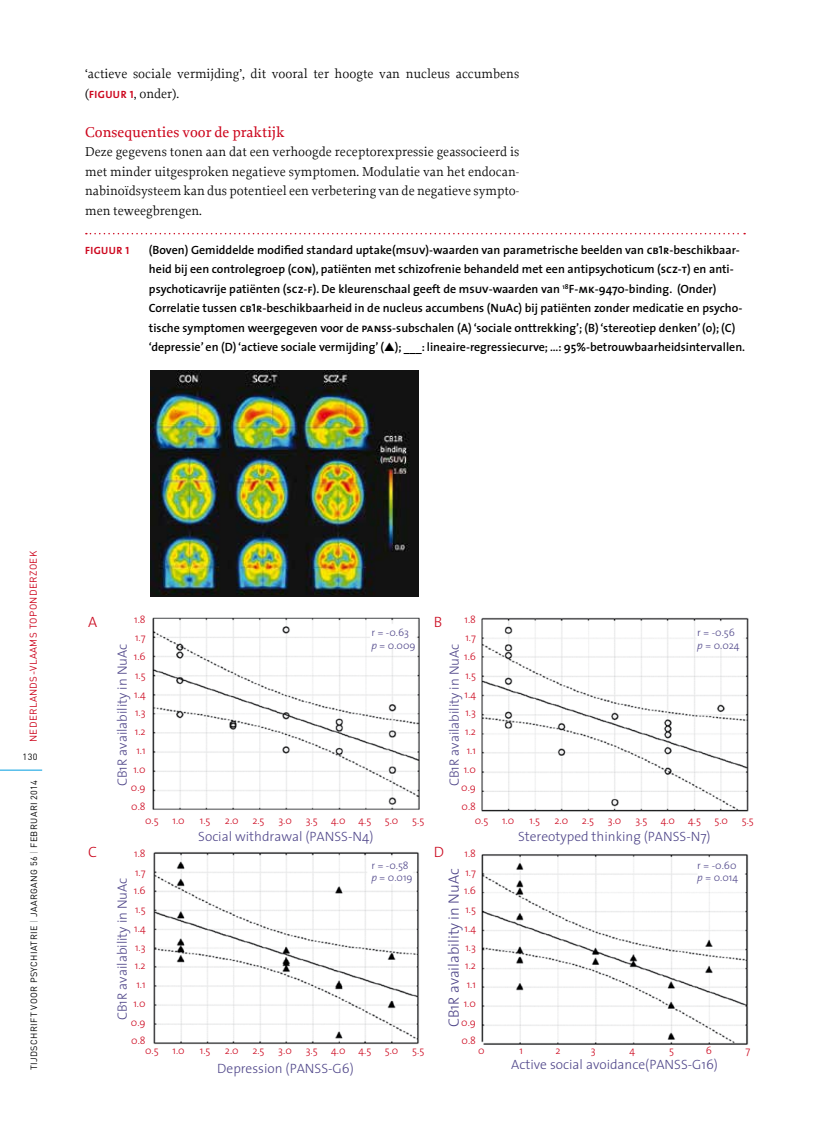
<style>
.page{position:relative;width:830px;height:1127px;background:#fff}
.page>*{position:absolute;margin:0;border:0;box-sizing:border-box;transform-origin:0 0}
.t1{font:500 15px "Proforma";color:#cd071e}
.t2{font:300 15px "The Sans";color:#50478a}
.t3{font:300 15px "The Sans";color:#ca071d}
.t4{font:13.5px/19.5px "Proforma";color:#000}
.t5{font:300 13.5px "The Sans";color:#50478a}
.t6{font:600 12px/19.5px "The Sans";color:#000}
.t7{font:300 10.5px/18.8px "The Sans";color:#cd071e;text-align:center}
.t8{font:300 10.5px/12.6px "The Sans";color:#50478a}
.t9{font:10.5px "The Sans Bold Caps";letter-spacing:.04em;color:#cd071e}
.t10{font:9.75px "DIN";letter-spacing:.04em;color:#cd071e}
.t11{font:9px "DIN";letter-spacing:.04em;color:#000}
.s1{font-family:"The Sans Bold Caps";font-size:10.5px;color:#cd071e}
.s2{font-family:"The Sans Semi Bold Caps";font-weight:400}
.s3{color:#9c9e9f}
.s4{font-style:italic}
</style>
<div class="page">
<hr style="left:0;top:770px;width:42px;height:1px;background:#009ee0">
<svg style="left:86px;top:233px;width:658px;height:1px"></svg>
<img style="left:150px;top:371px;width:268px;height:225px">
<img style="left:152px;top:617px;width:597px;height:428px">
<p class="t4" style="left:85px;top:64px;width:435px">‘actieve sociale vermijding’, dit vooral ter hoogte van nucleus accumbens (<span class="s1">FIGUUR 1</span>, onder).</p>
<p class="t1" style="left:85px;top:122px;width:201px">Consequenties voor de praktijk</p>
<p class="t4" style="left:85px;top:142px;width:435px;text-align:justify">Deze gegevens tonen aan dat een verhoogde receptorexpressie geassocieerd is met minder uitgesproken negatieve symptomen. Modulatie van het endocan&shy;nabinoïdsysteem kan dus potentieel een verbetering van de negatieve sympto&shy;men teweegbrengen.</p>
<p class="t9" style="left:85px;top:241px;width:46px">FIGUUR 1</p>
<p class="t6" style="left:149px;top:239px;width:597px">(Boven) Gemiddelde modified standard uptake(m<span class="s2">suv</span>)-waarden van parametrische beelden van <span class="s2">cb1r</span>-beschikbaar&shy;heid bij een controlegroep (<span class="s2">con</span>), patiënten met schizofrenie behandeld met een antipsychoticum (<span class="s2">scz-t</span>) en anti&shy;psychoticavrije patiënten (<span class="s2">scz-f</span>). De kleurenschaal geeft de m<span class="s2">suv</span>-waarden van <sup>18</sup>F-<span class="s2">mk</span>-9470-binding. (Onder)<br>Correlatie tussen <span class="s2">cb1r</span>-beschikbaarheid in de nucleus accumbens (NuAc) bij patiënten zonder medicatie en psycho&shy;tische symptomen weergegeven voor de <span class="s2">panss</span>-subschalen (A)‘sociale onttrekking’; (B)‘stereotiep denken’ (o); (C) ‘depressie’ en (D)‘actieve sociale vermijding’ (▲); ___: lineaire-regressiecurve; …: 95%-betrouwbaarheidsintervallen.</p>
<p class="t10" style="left:27px;top:742px;width:193px;rotate:-90deg">NEDERLANDS-VLAAMS TOPONDERZOEK</p>
<p class="t11" style="left:23px;top:751px;width:16px">130</p>
<p class="t11" style="left:28px;top:1070px;width:292px;rotate:-90deg">TIJDSCHRIFT VOOR PSYCHIATRIE <span class="s3">|</span> JAARGANG 56 <span class="s3">|</span> FEBRUARI 2014</p>
<p class="t7" style="left:131px;top:609px;width:16px">1.8<br>1.7<br>1.6<br>1.5<br>1.4<br>1.3<br>1.2<br>1.1<br>1.0<br>0.9<br>0.8</p>
<p class="t7" style="left:461px;top:609px;width:16px">1.8<br>1.7<br>1.6<br>1.5<br>1.4<br>1.3<br>1.2<br>1.1<br>1.0<br>0.9<br>0.8</p>
<p class="t7" style="left:131px;top:843px;width:16px">1.8<br>1.7<br>1.6<br>1.5<br>1.4<br>1.3<br>1.2<br>1.1<br>1.0<br>0.9<br>0.8</p>
<p class="t7" style="left:461px;top:843px;width:16px">1.8<br>1.7<br>1.6<br>1.5<br>1.4<br>1.3<br>1.2<br>1.1<br>1.0<br>0.9<br>0.8</p>
<p class="t3" style="left:88px;top:609px;width:11px">A</p>
<p class="t3" style="left:433px;top:609px;width:10px">B</p>
<p class="t8" style="left:371px;top:626px;width:46px">r = -0.63 <span class="s4">p</span> = 0.009</p>
<p class="t8" style="left:696px;top:626px;width:44px">r = -0.56 <span class="s4">p</span> = 0.024</p>
<p class="t5" style="left:111px;top:786px;width:144px;rotate:-90deg">CB1R availability in NuAc</p>
<p class="t5" style="left:443px;top:786px;width:144px;rotate:-90deg">CB1R availability in NuAc</p>
<p class="t7" style="left:145px;top:810px;width:15px">0.5</p>
<p class="t7" style="left:172px;top:810px;width:14px">1.0</p>
<p class="t7" style="left:200px;top:810px;width:12px">1.5</p>
<p class="t7" style="left:225px;top:810px;width:15px">2.0</p>
<p class="t7" style="left:252px;top:810px;width:14px">2.5</p>
<p class="t7" style="left:278px;top:810px;width:15px">3.0</p>
<p class="t7" style="left:305px;top:810px;width:13px">3.5</p>
<p class="t7" style="left:331px;top:810px;width:42px">4.0 4.5</p>
<p class="t7" style="left:384px;top:810px;width:15px">5.0</p>
<p class="t7" style="left:412px;top:810px;width:14px">5.5</p>
<p class="t7" style="left:474px;top:810px;width:15px">0.5</p>
<p class="t7" style="left:502px;top:810px;width:14px">1.0</p>
<p class="t7" style="left:529px;top:810px;width:12px">1.5</p>
<p class="t7" style="left:554px;top:810px;width:15px">2.0</p>
<p class="t7" style="left:581px;top:810px;width:14px">2.5</p>
<p class="t7" style="left:607px;top:810px;width:15px">3.0</p>
<p class="t7" style="left:635px;top:810px;width:13px">3.5</p>
<p class="t7" style="left:660px;top:810px;width:42px">4.0 4.5</p>
<p class="t7" style="left:714px;top:810px;width:15px">5.0</p>
<p class="t7" style="left:741px;top:810px;width:14px">5.5</p>
<p class="t5" style="left:198px;top:825px;width:177px">Social withdrawal (PANSS-N4)</p>
<p class="t5" style="left:518px;top:825px;width:194px">Stereotyped thinking (PANSS-N7)</p>
<p class="t3" style="left:88px;top:839px;width:10px">C</p>
<p class="t3" style="left:433px;top:839px;width:12px">D</p>
<p class="t8" style="left:371px;top:858px;width:43px">r = -0.58 <span class="s4">p</span> = 0.019</p>
<p class="t8" style="left:696px;top:858px;width:42px">r = -0.60 <span class="s4">p</span> = 0.014</p>
<p class="t2" style="left:441px;top:1027px;width:160px;rotate:-90deg">CB1R availability in NuAc</p>
<p class="t5" style="left:111px;top:1020px;width:144px;rotate:-90deg">CB1R availability in NuAc</p>
<p class="t7" style="left:145px;top:1041px;width:15px">0.5</p>
<p class="t7" style="left:172px;top:1041px;width:14px">1.0</p>
<p class="t7" style="left:200px;top:1041px;width:12px">1.5</p>
<p class="t7" style="left:225px;top:1041px;width:15px">2.0</p>
<p class="t7" style="left:252px;top:1041px;width:14px">2.5</p>
<p class="t7" style="left:278px;top:1041px;width:15px">3.0</p>
<p class="t7" style="left:305px;top:1041px;width:13px">3.5</p>
<p class="t7" style="left:331px;top:1041px;width:42px">4.0 4.5</p>
<p class="t7" style="left:384px;top:1041px;width:15px">5.0</p>
<p class="t7" style="left:412px;top:1041px;width:14px">5.5</p>
<p class="t7" style="left:478px;top:1041px;width:8px">0</p>
<p class="t7" style="left:519px;top:1041px;width:5px">1</p>
<p class="t7" style="left:555px;top:1041px;width:7px">2</p>
<p class="t7" style="left:590px;top:1041px;width:6px">3</p>
<p class="t7" style="left:629px;top:1041px;width:7px">4</p>
<p class="t7" style="left:668px;top:1041px;width:6px">5</p>
<p class="t7" style="left:705px;top:1041px;width:8px">6</p>
<p class="t7" style="left:745px;top:1041px;width:6px">7</p>
<p class="t5" style="left:217px;top:1057px;width:138px">Depression (PANSS-G6)</p>
<p class="t5" style="left:511px;top:1053px;width:208px">Active social avoidance(PANSS-G16)</p>
</div>
